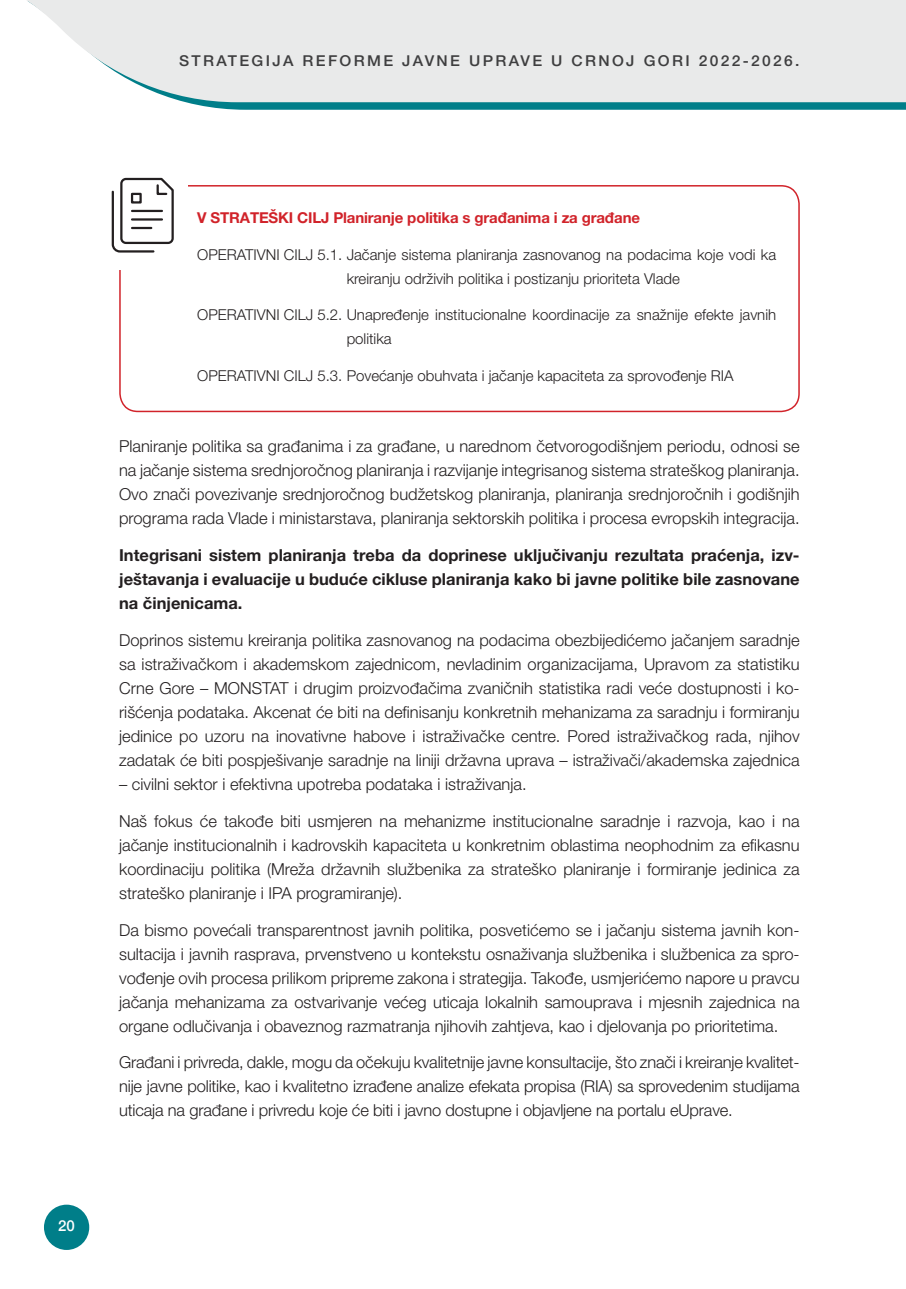
<style>
.page{position:relative;width:906px;height:1289px;background:#fff}
.page>*{position:absolute;margin:0;border:0;box-sizing:border-box;transform-origin:0 0}
.t1{font:300 16.5px/24px "Helvetica Neue LT Pro";color:#231f20;text-align:justify}
.t2{font:700 16.5px/24px "Helvetica Neue LT Pro";color:#231f20;text-align:justify}
.t3{font:300 15px/24px "Helvetica Neue LT Pro";color:#231f20}
.t4{font:700 15px "Helvetica Neue LT Pro";letter-spacing:-.01em;color:#d1232a}
.t5{font:500 15px "Helvetica Neue LT Pro";letter-spacing:.15em;color:#3e3e3f;scale:1.04 1}
.t6{font:500 15px "Helvetica Neue";color:#fff}
</style>
<div class="page">
<svg style="left:185px;top:102px;width:721px;height:8px;background:#158892"></svg>
<div style="left:44px;top:1204px;width:45px;height:45px;background:#007e89;border-radius:50%"></div>
<svg style="left:27px;top:0;width:878px;height:102px;background:#e9ebeb"></svg>
<svg style="left:905px;top:0;width:1px;height:102px"></svg>
<div style="left:119px;top:185px;width:680px;height:227px;border:2px solid #d1232a;border-radius:18px"></div>
<div style="left:98px;top:165px;width:90px;height:105px;background:#fff"></div>
<svg style="left:111px;top:177px;width:63px;height:76px"></svg>
<p class="t5" style="left:179px;top:52px;width:598px">STRATEGIJA REFORME JAVNE UPRAVE U CRNOJ GORI 2022-2026.</p>
<p class="t6" style="left:58px;top:1213px;width:18px">20</p>
<p class="t4" style="left:197px;top:208px;width:444px">V STRATEŠKI CILJ Planiranje politika s građanima i za građane</p>
<p class="t3" style="left:347px;top:242px;width:431px;text-indent:-149px">OPERATIVNI CILJ 5.1. Jačanje sistema planiranja zasnovanog na podacima koje vodi ka kreiranju održivih politika i postizanju prioriteta Vlade</p>
<p class="t3" style="left:347px;top:303px;width:431px;text-indent:-149px">OPERATIVNI CILJ 5.2. Unapređenje institucionalne koordinacije za snažnije efekte javnih politika</p>
<p class="t3" style="left:197px;top:363px;width:538px">OPERATIVNI CILJ 5.3. Povećanje obuhvata i jačanje kapaciteta za sprovođenje RIA</p>
<p class="t1" style="left:119px;top:434px;width:682px">Planiranje politika sa građanima i za građane, u narednom četvorogodišnjem periodu, odnosi se na jačanje sistema srednjoročnog planiranja i razvijanje integrisanog sistema strateškog planiranja.<br>Ovo znači povezivanje srednjoročnog budžetskog planiranja, planiranja srednjoročnih i godišnjih programa rada Vlade i ministarstava, planiranja sektorskih politika i procesa evropskih integracija.</p>
<p class="t2" style="left:119px;top:542px;width:682px">Integrisani sistem planiranja treba da doprinese uključivanju rezultata praćenja, izv&shy;ještavanja i evaluacije u buduće cikluse planiranja kako bi javne politike bile zasnovane na činjenicama.</p>
<p class="t1" style="left:119px;top:627px;width:682px">Doprinos sistemu kreiranja politika zasnovanog na podacima obezbijedićemo jačanjem saradnje sa istraživačkom i akademskom zajednicom, nevladinim organizacijama, Upravom za statistiku Crne Gore – MONSTAT i drugim proizvođačima zvaničnih statistika radi veće dostupnosti i ko&shy;rišćenja podataka. Akcenat će biti na definisanju konkretnih mehanizama za saradnju i formiranju jedinice po uzoru na inovativne habove i istraživačke centre. Pored istraživačkog rada, njihov zadatak će biti pospješivanje saradnje na liniji državna uprava – istraživači/akademska zajednica</p>
<p class="t1" style="left:119px;top:771px;width:409px">– civilni sektor i efektivna upotreba podataka i istraživanja.</p>
<p class="t1" style="left:119px;top:808px;width:682px">Naš fokus će takođe biti usmjeren na mehanizme institucionalne saradnje i razvoja, kao i na jačanje institucionalnih i kadrovskih kapaciteta u konkretnim oblastima neophodnim za efikasnu koordinaciju politika (Mreža državnih službenika za strateško planiranje i formiranje jedinica za strateško planiranje i IPA programiranje).</p>
<p class="t1" style="left:119px;top:917px;width:682px">Da bismo povećali transparentnost javnih politika, posvetićemo se i jačanju sistema javnih kon&shy;sultacija i javnih rasprava, prvenstveno u kontekstu osnaživanja službenika i službenica za spro&shy;vođenje ovih procesa prilikom pripreme zakona i strategija. Takođe, usmjerićemo napore u pravcu jačanja mehanizama za ostvarivanje većeg uticaja lokalnih samouprava i mjesnih zajednica na organe odlučivanja i obaveznog razmatranja njihovih zahtjeva, kao i djelovanja po prioritetima.</p>
<p class="t1" style="left:119px;top:1050px;width:682px">Građani i privreda, dakle, mogu da očekuju kvalitetnije javne konsultacije, što znači i kreiranje kvalitet&shy;nije javne politike, kao i kvalitetno izrađene analize efekata propisa (RIA) sa sprovedenim studijama uticaja na građane i privredu koje će biti i javno dostupne i objavljene na portalu eUprave.</p>
</div>
